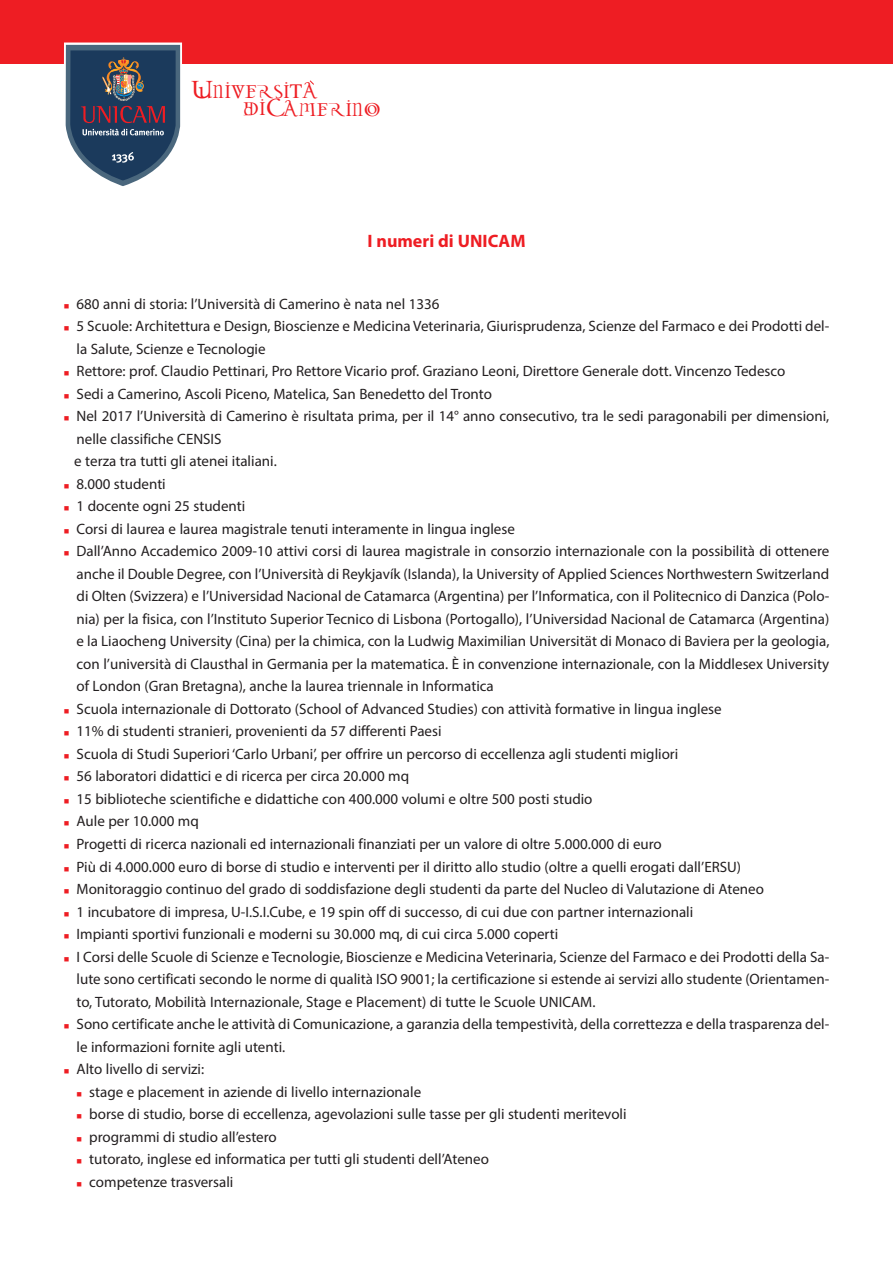
<style>
.page{position:relative;width:893px;height:1263px;background:#fff}
.page>*{position:absolute;margin:0;border:0;box-sizing:border-box;transform-origin:0 0}
.t1{font:20.55px "Darwin Plain";color:#ee1d23}
.t2{font:700 18px "Myriad Pro";color:#ee1d23}
.t3{font:15px/22.5px "Myriad Pro";color:#231f20}
.s1{font-size:27.45px}
.s2{font-family:"Times"}
.s3{color:#ee1d23}
</style>
<div class="page">
<div style="left:0;top:0;width:893px;height:64px;background:#ee1d23"></div>
<svg style="left:64px;top:43px;width:118px;height:143px;background:#58677d"></svg>
<svg style="left:309px;top:80px;width:5px;height:5px"></svg>
<h1 class="t1" style="left:191px;top:81px;width:128px"><span class="s1">U</span>NIVERSI<span class="s2">T</span>A</h1>
<h1 class="t1" style="left:243px;top:99px;width:139px">DI<span class="s1">C</span>AMERINO</h1>
<p class="t2" style="left:367px;top:235px;width:160px">I numeri di UNICAM</p>
<p class="t3" style="left:64px;top:294px;width:377px"><span class="s3">■</span> 680 anni di storia: l’Università di Camerino è nata nel 1336</p>
<p class="t3" style="left:77px;top:316px;width:754px;text-indent:-13px"><span class="s3">■</span> 5 Scuole: Architettura e Design, Bioscienze e Medicina Veterinaria, Giurisprudenza, Scienze del Farmaco e dei Prodotti del&shy;la Salute, Scienze e Tecnologie</p>
<p class="t3" style="left:64px;top:361px;width:723px"><span class="s3">■</span> Rettore: prof. Claudio Pettinari, Pro Rettore Vicario prof. Graziano Leoni, Direttore Generale dott. Vincenzo Tedesco</p>
<p class="t3" style="left:64px;top:384px;width:430px"><span class="s3">■</span> Sedi a Camerino, Ascoli Piceno, Matelica, San Benedetto del Tronto</p>
<p class="t3" style="left:74px;top:406px;width:757px;text-indent:-10px"><span class="s3">■</span> Nel 2017 l’Università di Camerino è risultata prima, per il 14° anno consecutivo, tra le sedi paragonabili per dimensioni, nelle classifiche CENSIS<br>e terza tra tutti gli atenei italiani.</p>
<p class="t3" style="left:64px;top:474px;width:104px"><span class="s3">■</span> 8.000 studenti</p>
<p class="t3" style="left:64px;top:496px;width:183px"><span class="s3">■</span> 1 docente ogni 25 studenti</p>
<p class="t3" style="left:64px;top:519px;width:453px"><span class="s3">■</span> Corsi di laurea e laurea magistrale tenuti interamente in lingua inglese</p>
<p class="t3" style="left:77px;top:541px;width:754px;text-align:justify;text-indent:-13px"><span class="s3">■</span> Dall’Anno Accademico 2009-10 attivi corsi di laurea magistrale in consorzio internazionale con la possibilità di ottenere anche il Double Degree, con l’Università di Reykjavík (Islanda), la University of Applied Sciences Northwestern Switzerland di Olten (Svizzera) e l’Universidad Nacional de Catamarca (Argentina) per l’Informatica, con il Politecnico di Danzica (Polo&shy;nia) per la fisica, con l’Instituto Superior Tecnico di Lisbona (Portogallo), l’Universidad Nacional de Catamarca (Argentina) e la Liaocheng University (Cina) per la chimica, con la Ludwig Maximilian Universität di Monaco di Baviera per la geologia, con l’università di Clausthal in Germania per la matematica. È in convenzione internazionale, con la Middlesex University of London (Gran Bretagna), anche la laurea triennale in Informatica</p>
<p class="t3" style="left:64px;top:699px;width:659px"><span class="s3">■</span> Scuola internazionale di Dottorato (School of Advanced Studies) con attività formative in lingua inglese</p>
<p class="t3" style="left:64px;top:721px;width:379px"><span class="s3">■</span> 11% di studenti stranieri, provenienti da 57 differenti Paesi</p>
<p class="t3" style="left:64px;top:744px;width:616px"><span class="s3">■</span> Scuola di Studi Superiori ‘Carlo Urbani’, per offrire un percorso di eccellenza agli studenti migliori</p>
<p class="t3" style="left:64px;top:766px;width:347px"><span class="s3">■</span> 56 laboratori didattici e di ricerca per circa 20.000 mq</p>
<p class="t3" style="left:64px;top:789px;width:530px"><span class="s3">■</span> 15 biblioteche scientifiche e didattiche con 400.000 volumi e oltre 500 posti studio</p>
<p class="t3" style="left:64px;top:811px;width:137px"><span class="s3">■</span> Aule per 10.000 mq</p>
<p class="t3" style="left:64px;top:834px;width:599px"><span class="s3">■</span> Progetti di ricerca nazionali ed internazionali finanziati per un valore di oltre 5.000.000 di euro</p>
<p class="t3" style="left:64px;top:856px;width:679px"><span class="s3">■</span> Più di 4.000.000 euro di borse di studio e interventi per il diritto allo studio (oltre a quelli erogati dall’ERSU)</p>
<p class="t3" style="left:64px;top:879px;width:702px"><span class="s3">■</span> Monitoraggio continuo del grado di soddisfazione degli studenti da parte del Nucleo di Valutazione di Ateneo</p>
<p class="t3" style="left:64px;top:901px;width:631px"><span class="s3">■</span> 1 incubatore di impresa, U-I.S.I.Cube, e 19 spin off di successo, di cui due con partner internazionali</p>
<p class="t3" style="left:64px;top:924px;width:496px"><span class="s3">■</span> Impianti sportivi funzionali e moderni su 30.000 mq, di cui circa 5.000 coperti</p>
<p class="t3" style="left:77px;top:946px;width:754px;text-align:justify;text-indent:-13px"><span class="s3">■</span> I Corsi delle Scuole di Scienze e Tecnologie, Bioscienze e Medicina Veterinaria, Scienze del Farmaco e dei Prodotti della Sa&shy;lute sono certificati secondo le norme di qualità ISO 9001; la certificazione si estende ai servizi allo studente (Orientamen&shy;to, Tutorato, Mobilità Internazionale, Stage e Placement) di tutte le Scuole UNICAM.</p>
<p class="t3" style="left:77px;top:1014px;width:754px;text-indent:-13px"><span class="s3">■</span> Sono certificate anche le attività di Comunicazione, a garanzia della tempestività, della correttezza e della trasparenza del&shy;le informazioni fornite agli utenti.</p>
<p class="t3" style="left:64px;top:1059px;width:142px"><span class="s3">■</span> Alto livello di servizi:</p>
<p class="t3" style="left:77px;top:1081px;width:346px"><span class="s3">■</span> stage e placement in aziende di livello internazionale</p>
<p class="t3" style="left:77px;top:1104px;width:552px"><span class="s3">■</span> borse di studio, borse di eccellenza, agevolazioni sulle tasse per gli studenti meritevoli</p>
<p class="t3" style="left:77px;top:1126px;width:202px"><span class="s3">■</span> programmi di studio all’estero</p>
<p class="t3" style="left:77px;top:1149px;width:414px"><span class="s3">■</span> tutorato, inglese ed informatica per tutti gli studenti dell’Ateneo</p>
<p class="t3" style="left:77px;top:1171px;width:158px"><span class="s3">■</span> competenze trasversali</p>
</div>
